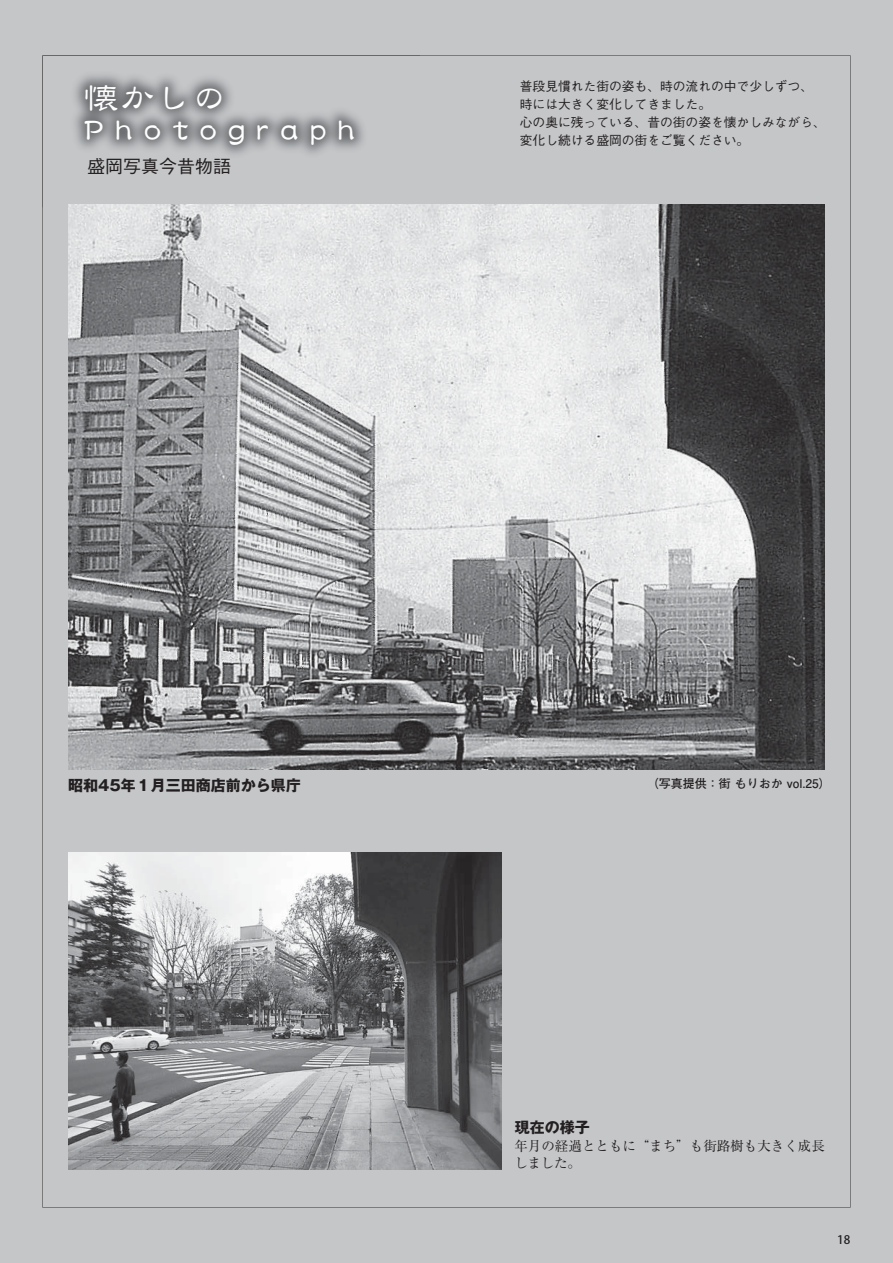
<style>
.page{position:relative;width:893px;height:1263px;background:#c5c6c8}
.page>*{position:absolute;margin:0;border:0;box-sizing:border-box;transform-origin:0 0}
.t1{font:36px/30.9px "DF Lei Sho Std W5 90 msp RKSJ H";letter-spacing:.3em;color:#fff}
.t2{font:18px "Gothic BBB Pro Medium 90 msp RKSJ H";color:#231f20}
.t3{font:15px "Gothic MB101 Pro Bold 90 msp RKSJ H";color:#231f20}
.t4{font:13.5px/16.8px "Ryumin Pro Regular 90 msp RKSJ H";color:#231f20}
.t5{font:12.75px/18px "Gothic BBB Pro Medium 90 msp RKSJ H";color:#231f20}
.t6{font:12px "Futo Go B101 Pro Bold 90 msp RKSJ H";color:#231f20}
.t7{font:11.7px "Koz Go Pro Medium 90 msp RKSJ H";color:#231f20}
</style>
<div class="page">
<img style="left:68px;top:853px;width:434px;height:316px">
<img style="left:68px;top:204px;width:757px;height:566px">
<h1 class="t1" style="left:84px;top:87px;width:273px">懐かしの<br>Photograph</h1>
<h2 class="t2" style="left:87px;top:160px;width:146px">盛岡写真今昔物語</h2>
<p class="t5" style="left:520px;top:79px;width:307px">普段見慣れた街の姿も、時の流れの中で少しずつ、時には大きく変化してきました。<br>心の奥に残っている、昔の街の姿を懐かしみながら、変化し続ける盛岡の街をご覧ください。</p>
<p class="t3" style="left:68px;top:779px;width:234px">昭和45年１月三田商店前から県庁</p>
<p class="t6" style="left:647px;top:779px;width:186px">（写真提供：街 もりおか vol.25）</p>
<p class="t3" style="left:515px;top:1121px;width:76px">現在の様子</p>
<p class="t4" style="left:514px;top:1139px;width:312px">年月の経過とともに“まち”も街路樹も大きく成長しました。</p>
<p class="t7" style="left:837px;top:1235px;width:15px">18</p>
</div>
